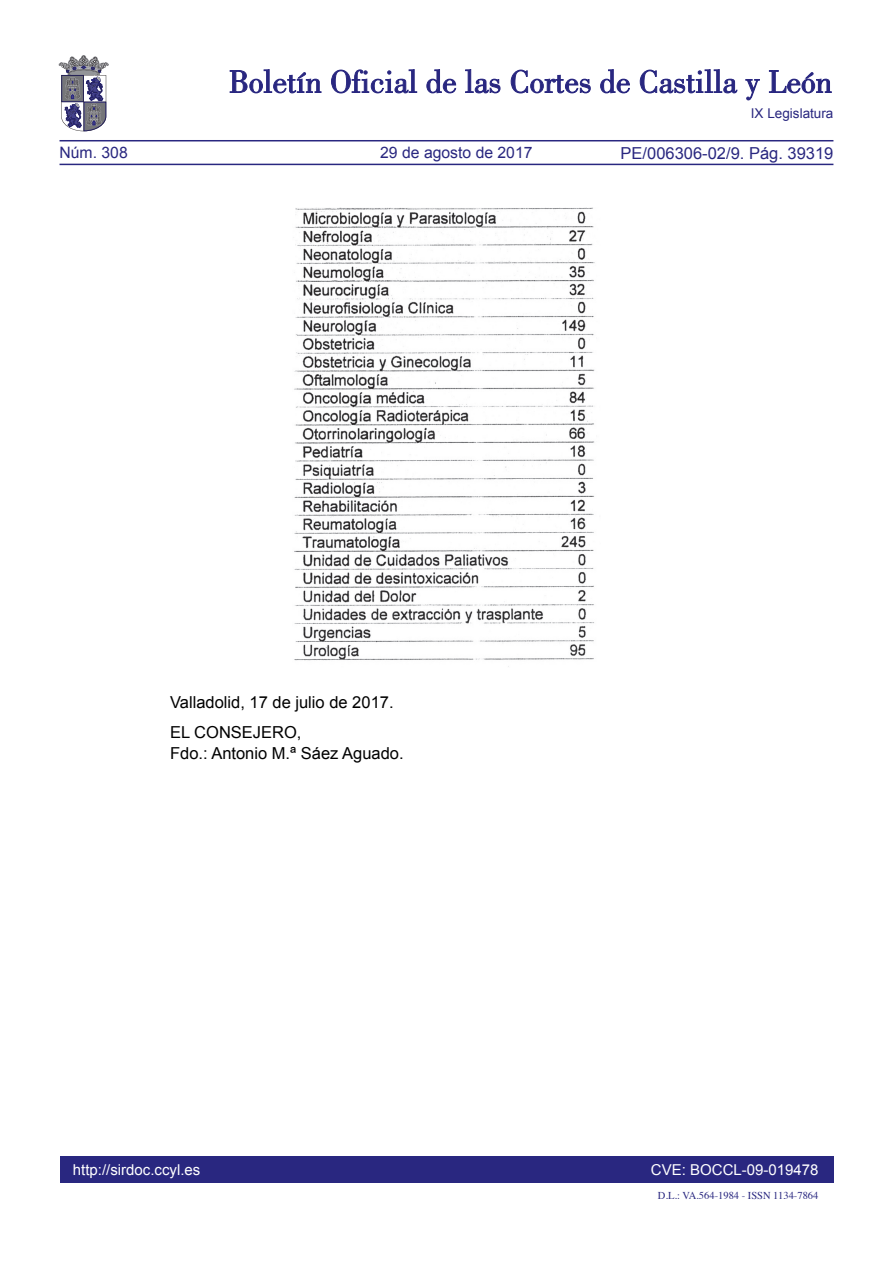
<style>
.page{position:relative;width:893px;height:1263px;background:#fff}
.page>*{position:absolute;margin:0;border:0;box-sizing:border-box;transform-origin:0 0}
.t1{font:16.5px/29.5px "Arial";color:#000}
.t2{font:16.5px "Arial";color:#292780}
.t3{font:15.75px "Arial";color:#292780}
.t4{font:15px "Arial";color:#fff}
.t5{font:13.5px "Arial";color:#292780}
.t6{font:10.5px "Times";color:#292780}
</style>
<div class="page">
<div style="left:60px;top:1157px;width:773px;height:26px;background:#292780"></div>
<hr style="left:60px;top:164px;width:773px;height:1px;background:#292780">
<hr style="left:60px;top:140px;width:773px;height:1px;background:#292780">
<svg style="left:230px;top:69px;width:91px;height:24px"></svg>
<svg style="left:331px;top:69px;width:86px;height:24px"></svg>
<svg style="left:426px;top:69px;width:30px;height:24px"></svg>
<svg style="left:465px;top:69px;width:35px;height:24px"></svg>
<svg style="left:511px;top:70px;width:80px;height:23px"></svg>
<svg style="left:600px;top:69px;width:30px;height:24px"></svg>
<svg style="left:640px;top:69px;width:97px;height:24px"></svg>
<svg style="left:745px;top:79px;width:15px;height:21px"></svg>
<svg style="left:769px;top:70px;width:62px;height:23px"></svg>
<svg style="left:59px;top:55px;width:49px;height:76px"></svg>
<img style="left:294px;top:207px;width:301px;height:460px">
<p class="t3" style="left:60px;top:142px;width:70px">Núm. 308</p>
<p class="t3" style="left:380px;top:142px;width:154px">29 de agosto de 2017</p>
<p class="t5" style="left:751px;top:105px;width:84px">IX Legislatura</p>
<p class="t2" style="left:621px;top:142px;width:214px">PE/006306-02/9. Pág. 39319</p>
<p class="t1" style="left:170px;top:688px;width:225px">Valladolid, 17 de julio de 2017.<br>EL CONSEJERO,</p>
<p class="t1" style="left:170px;top:738px;width:235px">Fdo.: Antonio M.ª Sáez Aguado.</p>
<p class="t4" style="left:73px;top:1159px;width:129px">http://sirdoc.ccyl.es</p>
<p class="t4" style="left:651px;top:1159px;width:169px">CVE: BOCCL-09-019478</p>
<p class="t6" style="left:658px;top:1185px;width:162px">D.L.: VA.564-1984 - ISSN 1134-7864</p>
</div>
